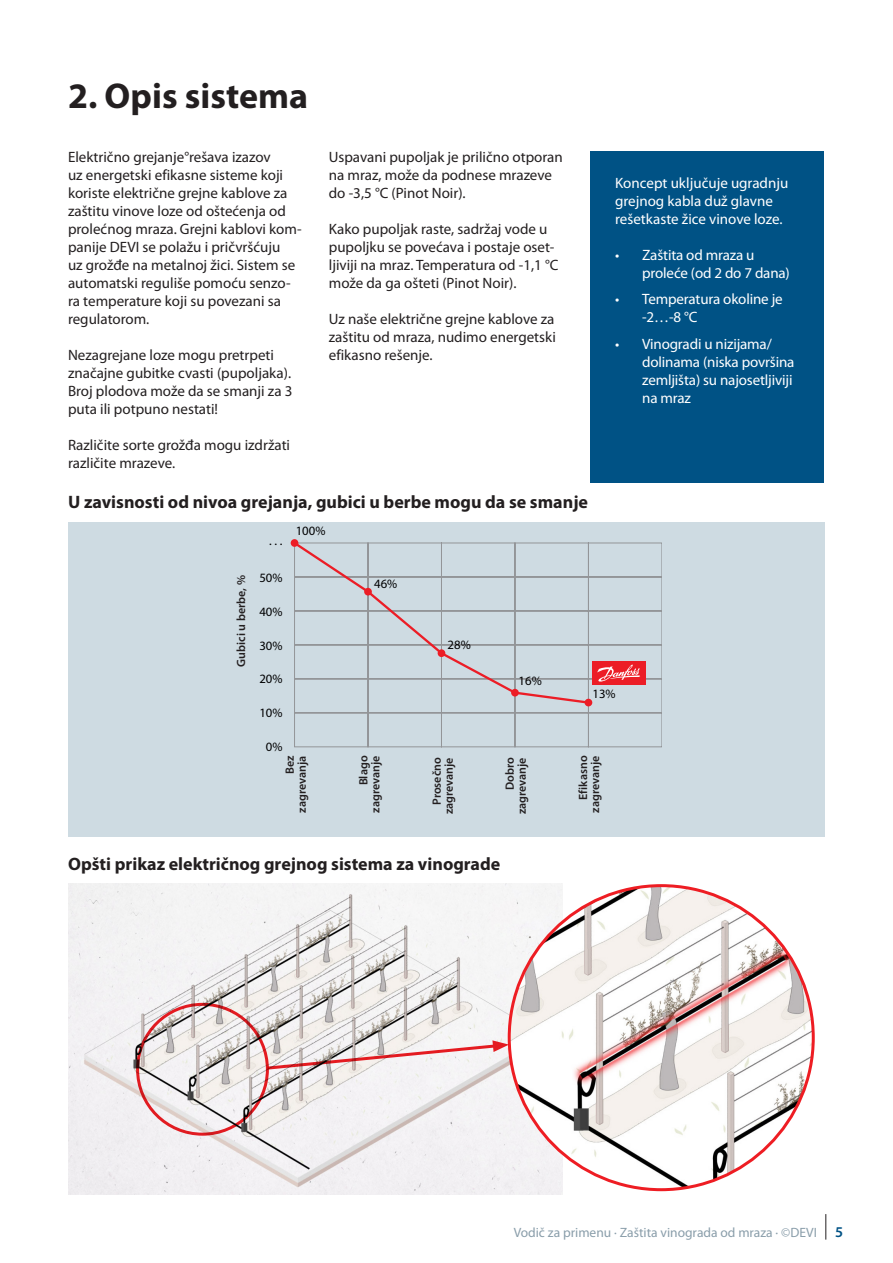
<style>
.page{position:relative;width:893px;height:1263px;background:#fff}
.page>*{position:absolute;margin:0;border:0;box-sizing:border-box;transform-origin:0 0}
.DEVI_Chapter{font:700 36px "Myriad Pro";color:#231f20}
.Tables_and_Graphices{font:700 18px "Myriad Pro";color:#231f20}
.Copy{font:15px/18px "Myriad Pro";color:#231f20}
.t1{font:15px/18px "Myriad Pro";letter-spacing:-.01em;color:#fff}
.t2{font:13.5px "Myriad Pro";color:#8a9eaa}
.t3{font:12.75px "Myriad Pro";color:#000001}
.DEVI_TOC_SubSubChapt{font:600 12px/12px "Myriad Pro";color:#231f20;text-align:right}
.s1{font-weight:600;font-size:15px;color:#005285}
</style>
<div class="page">
<div style="left:590px;top:151px;width:233px;height:331px;background:#005285"></div>
<img style="left:68px;top:883px;width:495px;height:312px">
<img style="left:509px;top:886px;width:304px;height:304px;border-radius:152px">
<div style="left:136px;top:1003px;width:133px;height:133px;border:3px solid #ee1d23;border-radius:50%"></div>
<div style="left:68px;top:522px;width:756px;height:315px;background:#cedbe2"></div>
<svg style="left:294px;top:542px;width:368px;height:205px"></svg>
<div style="left:585px;top:699px;width:7px;height:7px;background:#ec1d26;border-radius:50%"></div>
<svg style="left:291px;top:540px;width:300px;height:165px"></svg>
<div style="left:592px;top:662px;width:54px;height:23px;background:#ec1d26"></div>
<svg style="left:597px;top:664px;width:43px;height:18px"></svg>
<svg style="left:266px;top:1040px;width:243px;height:31px"></svg>
<svg style="left:825px;top:1214px;width:1px;height:25px"></svg>
<p class="DEVI_Chapter" style="left:68px;top:76px;width:241px">2. Opis sistema</p>
<p class="Copy" style="left:68px;top:148px;width:235px">Električno grejanje°rešava izazov<br>uz energetski efikasne sisteme koji koriste električne grejne kablove za zaštitu vinove loze od oštećenja od prolećnog mraza. Grejni kablovi kom&shy;panije DEVI se polažu i pričvršćuju<br>uz grožđe na metalnoj žici. Sistem se automatski reguliše pomoću senzo&shy;ra temperature koji su povezani sa regulatorom.</p>
<p class="Copy" style="left:68px;top:346px;width:226px">Nezagrejane loze mogu pretrpeti značajne gubitke cvasti (pupoljaka).<br>Broj plodova može da se smanji za 3 puta ili potpuno nestati!</p>
<p class="Copy" style="left:68px;top:436px;width:224px">Različite sorte grožđa mogu izdržati različite mrazeve.</p>
<p class="Copy" style="left:329px;top:148px;width:236px">Uspavani pupoljak je prilično otporan na mraz, može da podnese mrazeve do -3,5 °С (Pinot Noir).</p>
<p class="Copy" style="left:329px;top:220px;width:231px">Kako pupoljak raste, sadržaj vode u pupoljku se povećava i postaje oset&shy;ljiviji na mraz. Temperatura od -1,1 °С može da ga ošteti (Pinot Noir).</p>
<p class="Copy" style="left:329px;top:310px;width:229px;text-align:justify">Uz naše električne grejne kablove za zaštitu od mraza, nudimo energetski efikasno rešenje.</p>
<p class="Tables_and_Graphices" style="left:68px;top:492px;width:521px">U zavisnosti od nivoa grejanja, gubici u berbe mogu da se smanje</p>
<p class="t3" style="left:269px;top:533px;width:15px">. . .</p>
<p class="t3" style="left:296px;top:523px;width:31px">100%</p>
<p class="t1" style="left:615px;top:174px;width:175px">Koncept uključuje ugradnju grejnog kabla duž glavne rešetkaste žice vinove loze.</p>
<p class="t1" style="left:642px;top:246px;width:149px;text-indent:-27px">• Zaštita od mraza u proleće (od 2 do 7 dana)</p>
<p class="t1" style="left:642px;top:291px;width:142px;text-indent:-27px">• Temperatura okoline je -2…-8 °С</p>
<p class="t1" style="left:642px;top:335px;width:154px;text-indent:-27px">• Vinogradi u nizijama/ dolinama (niska površina zemljišta) su najosetljiviji na mraz</p>
<p class="DEVI_TOC_SubSubChapt" style="left:235px;top:666px;width:93px;rotate:-90deg">Gubici u berbe, %</p>
<p class="t3" style="left:259px;top:570px;width:25px">50%</p>
<p class="t3" style="left:259px;top:604px;width:25px">40%</p>
<p class="t3" style="left:259px;top:637px;width:25px">30%</p>
<p class="t3" style="left:259px;top:671px;width:25px">20%</p>
<p class="t3" style="left:259px;top:705px;width:25px">10%</p>
<p class="t3" style="left:266px;top:739px;width:18px">0%</p>
<p class="t3" style="left:374px;top:576px;width:25px">46%</p>
<p class="t3" style="left:448px;top:637px;width:25px">28%</p>
<p class="t3" style="left:519px;top:673px;width:25px">16%</p>
<p class="t3" style="left:593px;top:686px;width:25px">13%</p>
<p class="DEVI_TOC_SubSubChapt" style="left:284px;top:813px;width:58px;rotate:-90deg">Bez zagrevanja</p>
<p class="DEVI_TOC_SubSubChapt" style="left:358px;top:813px;width:59px;rotate:-90deg">Blago zagrevanje</p>
<p class="DEVI_TOC_SubSubChapt" style="left:431px;top:814px;width:59px;rotate:-90deg">Prosečno zagrevanje</p>
<p class="DEVI_TOC_SubSubChapt" style="left:504px;top:814px;width:59px;rotate:-90deg">Dobro zagrevanje</p>
<p class="DEVI_TOC_SubSubChapt" style="left:577px;top:813px;width:59px;rotate:-90deg">Efikasno zagrevanje</p>
<p class="Tables_and_Graphices" style="left:68px;top:854px;width:434px">Opšti prikaz električnog grejnog sistema za vinograde</p>
<p class="t2" style="left:514px;top:1225px;width:331px">Vodič za primenu · Zaštita vinograda od mraza · ©DEVI <span class="s1">5</span></p>
</div>
